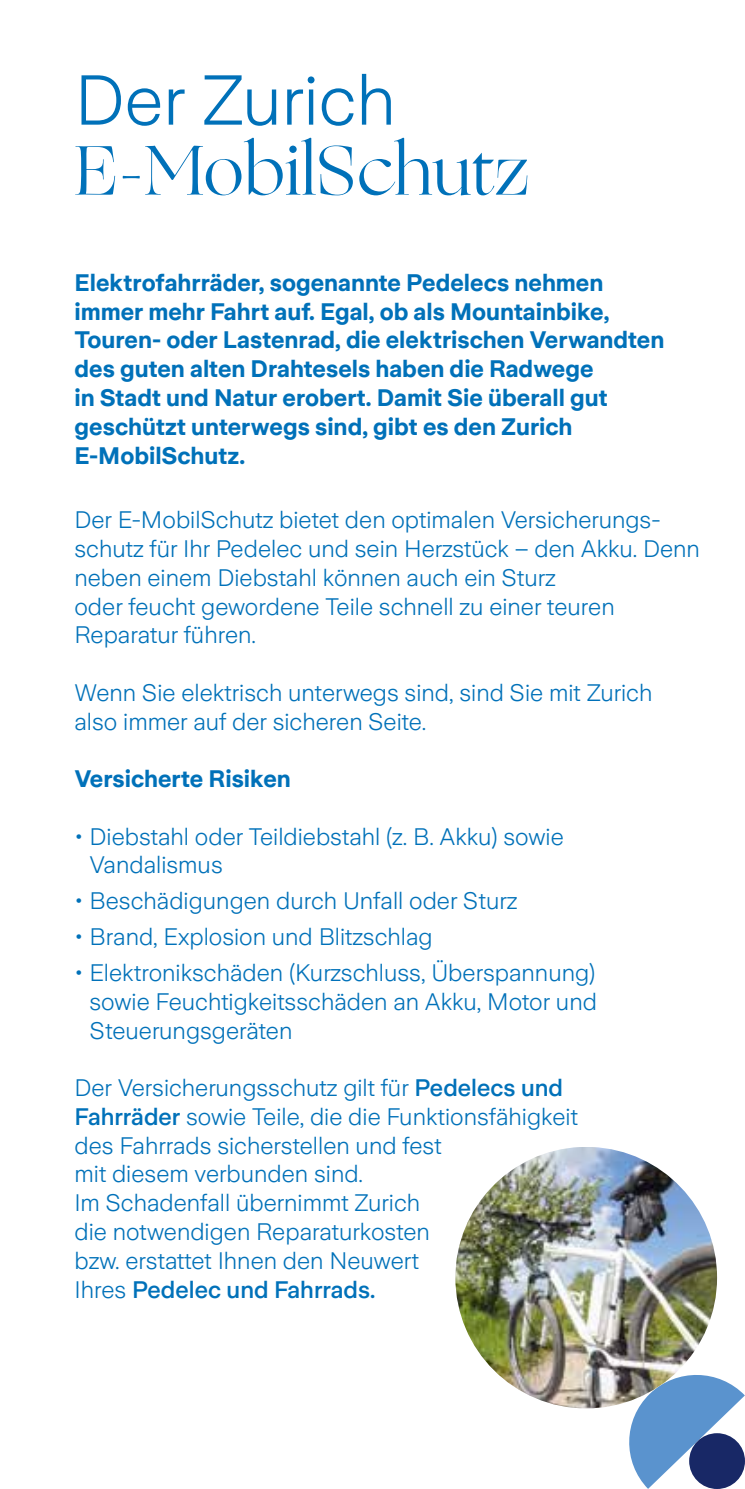
<style>
.page{position:relative;width:745px;height:1489px;background:#fff}
.page>*{position:absolute;margin:0;border:0;box-sizing:border-box;transform-origin:0 0}
.t1{font:70px "Ogg";color:#0071b9}
.t2{font:300 70px "Zurich Sans";color:#0071b9}
.t3{font:300 23.75px/28.8px "Zurich Sans";color:#0071b9}
.t4{font:700 23.75px/28.8px "Zurich Sans";color:#0071b9}
.s1{font-weight:500}
</style>
<div class="page">
<svg style="left:622px;top:1373px;width:122px;height:115px"></svg>
<div style="left:688px;top:1432px;width:56px;height:56px;background:#182866;border-radius:50%"></div>
<img style="left:455px;top:1146px;width:261px;height:262px;border-radius:129px">
<h1 class="t2" style="left:74px;top:62px;width:322px">Der Zurich</h1>
<h1 class="t1" style="left:74px;top:125px;width:456px">E-MobilSchutz</h1>
<p class="t4" style="left:74px;top:269px;width:591px">Elektrofahrräder, sogenannte Pedelecs nehmen immer mehr Fahrt auf. Egal, ob als Mountainbike, Touren- oder Lastenrad, die elektrischen Verwandten des guten alten Drahtesels haben die Radwege<br>in Stadt und Natur erobert. Damit Sie überall gut geschützt unterwegs sind, gibt es den Zurich E-MobilSchutz.</p>
<p class="t3" style="left:74px;top:506px;width:626px">Der E-MobilSchutz bietet den optimalen Versicherungs&shy;schutz für Ihr Pedelec und sein Herzstück – den Akku. Denn neben einem Diebstahl können auch ein Sturz<br>oder feucht gewordene Teile schnell zu einer teuren Reparatur führen.</p>
<p class="t3" style="left:74px;top:678px;width:579px">Wenn Sie elektrisch unterwegs sind, sind Sie mit Zurich also immer auf der sicheren Seite.</p>
<p class="t4" style="left:74px;top:765px;width:218px">Versicherte Risiken</p>
<p class="t3" style="left:89px;top:822px;width:475px;text-indent:-15px">• Diebstahl oder Teildiebstahl (z. B. Akku) sowie<br>Vandalismus</p>
<p class="t3" style="left:74px;top:887px;width:444px">• Beschädigungen durch Unfall oder Sturz</p>
<p class="t3" style="left:74px;top:922px;width:359px">• Brand, Explosion und Blitzschlag</p>
<p class="t3" style="left:89px;top:958px;width:508px;text-align:justify;text-indent:-15px">• Elektronikschäden (Kurzschluss, Überspannung) sowie Feuchtigkeitsschäden an Akku, Motor und Steuerungsgeräten</p>
<p class="t3" style="left:74px;top:1073px;width:504px">Der Versicherungsschutz gilt für <span class="s1">Pedelecs und Fahrräder</span> sowie Teile, die die Funktionsfähigkeit des Fahrrads sicherstellen und fest<br>mit diesem verbunden sind.<br>Im Schadenfall übernimmt Zurich<br>die notwendigen Reparaturkosten<br>bzw. erstattet Ihnen den Neuwert<br>Ihres <span class="s1">Pedelec und Fahrrads.</span></p>
</div>
